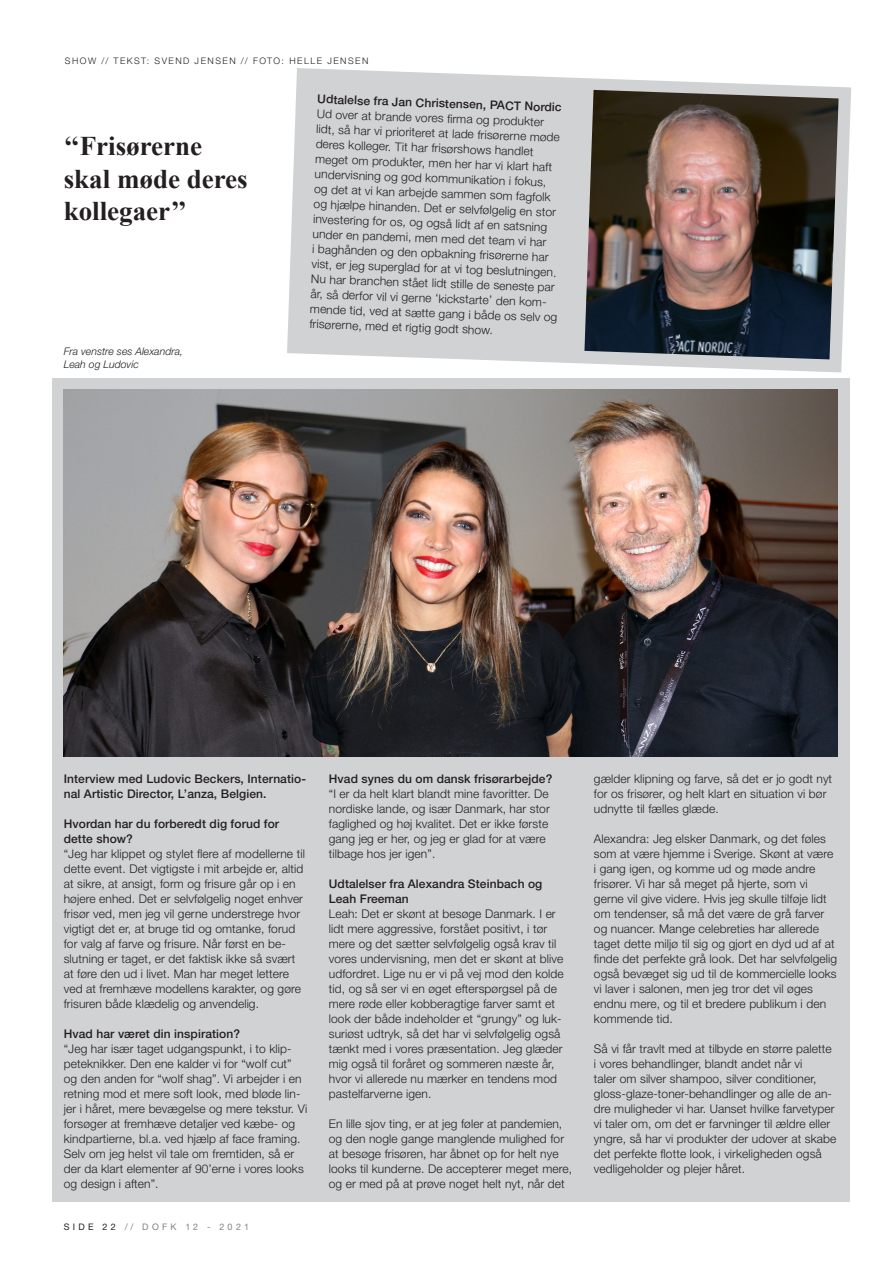
<style>
.page{position:relative;width:893px;height:1263px;background:#fff}
.page>*{position:absolute;margin:0;border:0;box-sizing:border-box;transform-origin:0 0}
.t1{font:700 27px/32.4px "Times New Roman";color:#231f20}
.t2{font:300 12px/15px "Helvetica Neue LT Pro";letter-spacing:.01em;color:#231f20}
.t3{font:500 12px/15px "Helvetica Neue LT Pro";letter-spacing:.01em;color:#231f20}
.t4{font:italic 300 10.5px/12.6px "Helvetica Neue LT Pro";color:#231f20}
.t5{font:300 9px "Helvetica Neue LT Pro";letter-spacing:.17em;color:#231f20}
.t6{font:9px "Helvetica Neue LT Pro";letter-spacing:.365em;color:#808285}
.s1{color:#231f20}
</style>
<div class="page">
<svg style="left:287px;top:68px;width:564px;height:304px;background:#d6d7d9"></svg>
<img style="left:584px;top:90px;width:255px;height:269px">
<div style="left:52px;top:378px;width:797px;height:823px;background:#d1d2d4"></div>
<img style="left:64px;top:389px;width:774px;height:367px">
<p class="t5" style="left:65px;top:55px;width:305px">SHOW // TEKST: SVEND JENSEN // FOTO: HELLE JENSEN</p>
<p class="t3" style="left:318px;top:91px;width:245px;rotate:2deg">Udtalelse fra Jan C hristensen, PA C T Nordic</p>
<p class="t2" style="left:317px;top:106px;width:249px;rotate:2deg">U d over at brande vores firm a og produkter lidt, så har viprioriteret at lade frisørerne m øde deres kolleger. Tit har frisørshow s handlet<br>m eget om produkter, m en her har viklart haft undervisning og god kom m unikation ifokus, og det at vikan arbejde sam m en som fagfolk og hjælpe hinanden. Det er selvfølgelig en stor investering for os, og også lidt afen satsning under en pandem i, m en m ed det team vihar ibaghånden og den opbakning frisørerne har vist, er jeg superglad for at vitog beslutningen.<br>Nu har branchen stået lidt stille de seneste par år, så derfor vil vigerne ‘kickstarte’ den kom -<br>m ende tid, ved at sætte gang ibåde os selv og frisørerne, m ed et rigtig godt show .</p>
<h1 class="t1" style="left:64px;top:129px;width:186px">‘‘Frisørerne skal møde deres kollegaer’’</h1>
<p class="t4" style="left:64px;top:345px;width:121px">Fra venstre ses Alexandra,<br>Leah og Ludovic</p>
<p class="t3" style="left:64px;top:771px;width:244px">Interview med Ludovic Beckers, Internatio&shy;nal Artistic Director, L’anza, Belgien.</p>
<p class="t3" style="left:64px;top:816px;width:217px">Hvordan har du forberedt dig forud for dette show?</p>
<p class="t2" style="left:64px;top:846px;width:243px">“Jeg har klippet og stylet flere af modellerne til dette event. Det vigtigste i mit arbejde er, altid at sikre, at ansigt, form og frisure går op i en højere enhed. Det er selvfølgelig noget enhver frisør ved, men jeg vil gerne understrege hvor vigtigt det er, at bruge tid og omtanke, forud for valg af farve og frisure. Når først en be&shy;slutning er taget, er det faktisk ikke så svært at føre den ud i livet. Man har meget lettere ved at fremhæve modellens karakter, og gøre frisuren både klædelig og anvendelig.</p>
<p class="t3" style="left:64px;top:1026px;width:178px">Hvad har været din inspiration?</p>
<p class="t2" style="left:64px;top:1041px;width:245px">“Jeg har især taget udgangspunkt, i to klip&shy;peteknikker. Den ene kalder vi for “wolf cut” og den anden for “wolf shag”. Vi arbejder i en retning mod et mere soft look, med bløde lin&shy;jer i håret, mere bevægelse og mere tekstur. Vi forsøger at fremhæve detaljer ved kæbe- og kindpartierne, bl.a. ved hjælp af face framing.<br>Selv om jeg helst vil tale om fremtiden, så er der da klart elementer af 90’erne i vores looks og design i aften”.</p>
<p class="t6" style="left:64px;top:1221px;width:187px"><span class="s1">SIDE 22</span> // DOFK 12 - 2021</p>
<p class="t3" style="left:329px;top:771px;width:225px">Hvad synes du om dansk frisørarbejde?</p>
<p class="t2" style="left:329px;top:786px;width:223px">“I er da helt klart blandt mine favoritter. De nordiske lande, og især Danmark, har stor faglighed og høj kvalitet. Det er ikke første gang jeg er her, og jeg er glad for at være tilbage hos jer igen”.</p>
<p class="t3" style="left:329px;top:876px;width:215px">Udtalelser fra Alexandra Steinbach og<br>Leah Freeman</p>
<p class="t2" style="left:329px;top:906px;width:236px">Leah: Det er skønt at besøge Danmark. I er lidt mere aggressive, forstået positivt, i tør mere og det sætter selvfølgelig også krav til vores undervisning, men det er skønt at blive udfordret. Lige nu er vi på vej mod den kolde tid, og så ser vi en øget efterspørgsel på de mere røde eller kobberagtige farver samt et look der både indeholder et “grungy” og luk&shy;suriøst udtryk, så det har vi selvfølgelig også tænkt med i vores præsentation. Jeg glæder mig også til foråret og sommeren næste år, hvor vi allerede nu mærker en tendens mod pastelfarverne igen.</p>
<p class="t2" style="left:329px;top:1116px;width:245px">En lille sjov ting, er at jeg føler at pandemien, og den nogle gange manglende mulighed for at besøge frisøren, har åbnet op for helt nye looks til kunderne. De accepterer meget mere, og er med på at prøve noget helt nyt, når det</p>
<p class="t2" style="left:594px;top:771px;width:240px">gælder klipning og farve, så det er jo godt nyt for os frisører, og helt klart en situation vi bør udnytte til fælles glæde.</p>
<p class="t2" style="left:594px;top:831px;width:245px">Alexandra: Jeg elsker Danmark, og det føles som at være hjemme i Sverige. Skønt at være i gang igen, og komme ud og møde andre frisører. Vi har så meget på hjerte, som vi gerne vil give videre. Hvis jeg skulle tilføje lidt om tendenser, så må det være de grå farver og nuancer. Mange celebreties har allerede taget dette miljø til sig og gjort en dyd ud af at finde det perfekte grå look. Det har selvfølgelig også bevæget sig ud til de kommercielle looks vi laver i salonen, men jeg tror det vil øges endnu mere, og til et bredere publikum i den kommende tid.</p>
<p class="t2" style="left:594px;top:1041px;width:244px">Så vi får travlt med at tilbyde en større palette i vores behandlinger, blandt andet når vi<br>taler om silver shampoo, silver conditioner, gloss-glaze-toner-behandlinger og alle de an&shy;dre muligheder vi har. Uanset hvilke farvetyper vi taler om, om det er farvninger til ældre eller yngre, så har vi produkter der udover at skabe det perfekte flotte look, i virkeligheden også vedligeholder og plejer håret.</p>
</div>
